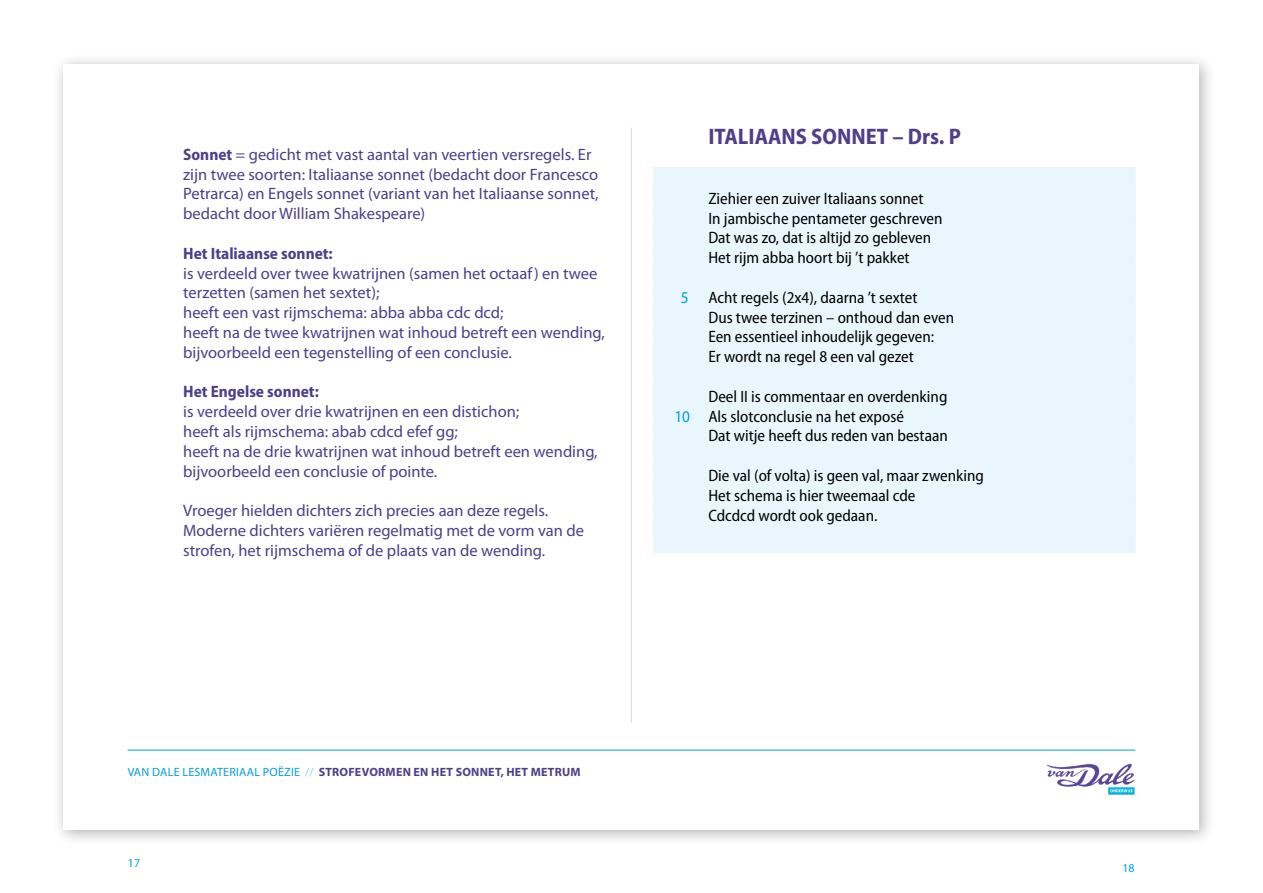
<style>
.page{position:relative;width:1263px;height:893px;background:#fff}
.page>*{position:absolute;margin:0;border:0;box-sizing:border-box;transform-origin:0 0}
.t1{font:700 semi-condensed 22.5px "Myriad Pro";color:#4e3e8b}
.t2{font:16.5px/19.8px "Myriad Pro";color:#4e3e8b}
.t3{font:semi-condensed 16.5px/19.8px "Myriad Pro";color:#000}
.t4{font:700 semi-condensed 16.5px "Myriad Pro";color:#4e3e8b}
.t5{font:700 12px "Myriad Pro";letter-spacing:.02em;color:#4e3e8b}
.t6{font:12px "Myriad Pro";color:#009ee3}
.s1{font-weight:700;font-stretch:semi-condensed}
.s2{color:#009ee3}
.s3{font-weight:400;color:#009ee3}
.s4{font-weight:400;color:#82d0f5}
</style>
<div class="page">
<div style="left:52px;top:53px;width:1164px;height:793px;background:#000;opacity:.3"></div>
<div style="left:63px;top:64px;width:1136px;height:765px;background:#fff"></div>
<hr style="left:128px;top:750px;width:1007px;height:1px;background:#009ee3">
<img style="left:1047px;top:763px;width:88px;height:32px">
<hr style="left:631px;top:128px;width:1px;height:595px;background:#000">
<div style="left:653px;top:167px;width:483px;height:30px;background:#eaf6fe"></div>
<div style="left:653px;top:187px;width:483px;height:30px;background:#eaf6fe"></div>
<div style="left:653px;top:207px;width:483px;height:30px;background:#eaf6fe"></div>
<div style="left:653px;top:226px;width:483px;height:30px;background:#eaf6fe"></div>
<div style="left:653px;top:246px;width:483px;height:30px;background:#eaf6fe"></div>
<div style="left:653px;top:266px;width:483px;height:30px;background:#eaf6fe"></div>
<div style="left:653px;top:286px;width:483px;height:30px;background:#eaf6fe"></div>
<div style="left:653px;top:306px;width:483px;height:30px;background:#eaf6fe"></div>
<div style="left:653px;top:325px;width:483px;height:30px;background:#eaf6fe"></div>
<div style="left:653px;top:345px;width:483px;height:30px;background:#eaf6fe"></div>
<div style="left:653px;top:365px;width:483px;height:30px;background:#eaf6fe"></div>
<div style="left:653px;top:385px;width:483px;height:30px;background:#eaf6fe"></div>
<div style="left:653px;top:405px;width:483px;height:30px;background:#eaf6fe"></div>
<div style="left:653px;top:424px;width:483px;height:30px;background:#eaf6fe"></div>
<div style="left:653px;top:444px;width:483px;height:30px;background:#eaf6fe"></div>
<div style="left:653px;top:464px;width:483px;height:30px;background:#eaf6fe"></div>
<div style="left:653px;top:484px;width:483px;height:30px;background:#eaf6fe"></div>
<div style="left:653px;top:504px;width:483px;height:30px;background:#eaf6fe"></div>
<div style="left:653px;top:523px;width:483px;height:30px;background:#eaf6fe"></div>
<p class="t2" style="left:183px;top:145px;width:417px"><span class="s1">Sonnet</span> = gedicht met vast aantal van veertien versregels. Er zijn twee soorten: Italiaanse sonnet (bedacht door Francesco Petrarca) en Engels sonnet (variant van het Italiaanse sonnet, bedacht door William Shakespeare)</p>
<p class="t4" style="left:183px;top:244px;width:151px">Het Italiaanse sonnet:</p>
<p class="t2" style="left:183px;top:263px;width:423px">is verdeeld over twee kwatrijnen (samen het octaaf) en twee terzetten (samen het sextet);<br>heeft een vast rijmschema: abba abba cdc dcd;<br>heeft na de twee kwatrijnen wat inhoud betreft een wending, bijvoorbeeld een tegenstelling of een conclusie.</p>
<p class="t4" style="left:183px;top:383px;width:137px">Het Engelse sonnet:</p>
<p class="t2" style="left:183px;top:402px;width:416px">is verdeeld over drie kwatrijnen en een distichon;<br>heeft als rijmschema: abab cdcd efef gg;<br>heeft na de drie kwatrijnen wat inhoud betreft een wending, bijvoorbeeld een conclusie of pointe.</p>
<p class="t2" style="left:183px;top:501px;width:402px">Vroeger hielden dichters zich precies aan deze regels.<br>Moderne dichters variëren regelmatig met de vorm van de strofen, het rijmschema of de plaats van de wending.</p>
<h1 class="t1" style="left:708px;top:124px;width:254px">ITALIAANS SONNET – Drs. P</h1>
<p class="t3" style="left:708px;top:189px;width:236px">Ziehier een zuiver Italiaans sonnet<br>In jambische pentameter geschreven Dat was zo, dat is altijd zo gebleven Het rijm abba hoort bij ’t pakket</p>
<p class="t3" style="left:708px;top:288px;width:247px;text-indent:-28px"><span class="s2">5</span> Acht regels (2x4), daarna ’t sextet<br>Dus twee terzinen – onthoud dan even Een essentieel inhoudelijk gegeven:<br>Er wordt na regel 8 een val gezet</p>
<p class="t3" style="left:674px;top:387px;width:275px;text-indent:34px">Deel II is commentaar en overdenking<br><span class="s2">10</span> Als slotconclusie na het exposé</p>
<p class="t3" style="left:708px;top:426px;width:241px">Dat witje heeft dus reden van bestaan</p>
<p class="t3" style="left:708px;top:466px;width:277px">Die val (of volta) is geen val, maar zwenking<br>Het schema is hier tweemaal cde<br>Cdcdcd wordt ook gedaan.</p>
<p class="t5" style="left:128px;top:765px;width:454px"><span class="s3">VAN DALE LESMATERIAAL POËZIE</span> <span class="s4">//</span> STROFEVORMEN EN HET SONNET, HET METRUM</p>
<p class="t6" style="left:128px;top:857px;width:14px">17</p>
<p class="t6" style="left:1122px;top:861px;width:14px">18</p>
</div>
